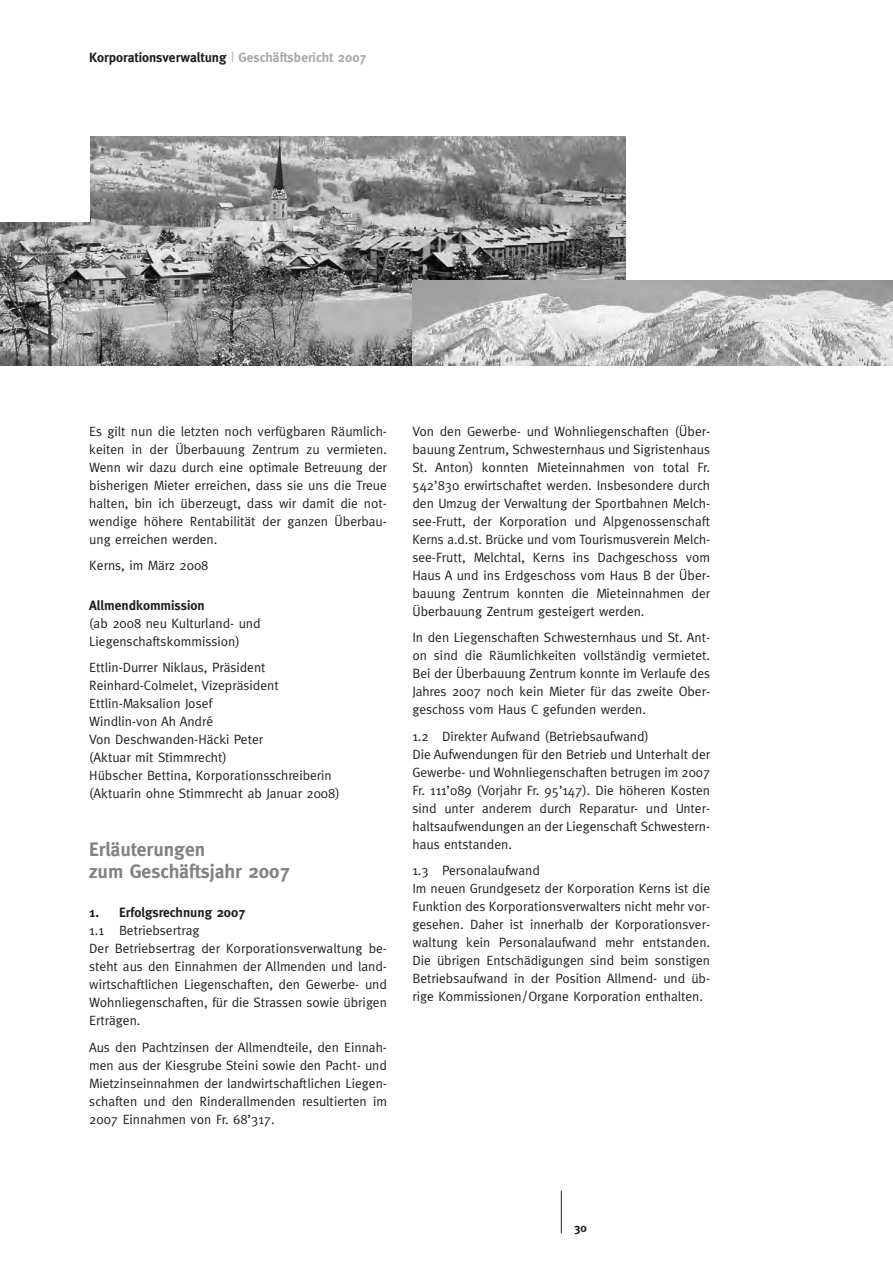
<style>
.page{position:relative;width:893px;height:1263px;background:#fff}
.page>*{position:absolute;margin:0;border:0;box-sizing:border-box;transform-origin:0 0}
.t1{font:700 19.5px/22.5px "Meta";color:#808285}
.t2{font:13.5px/18px "Meta";color:#231f20}
.t3{font:700 13.5px "Meta";color:#231f20}
.t4{font:700 12px "Meta";color:#231f20}
.s1{font-weight:400;color:#a7a9ac}
.s2{color:#a7a9ac}
</style>
<div class="page">
<img style="left:0;top:136px;width:625px;height:230px">
<div style="left:0;top:136px;width:89px;height:85px;background:#fff"></div>
<hr style="left:561px;top:1191px;width:1px;height:42px;background:#231f20">
<img style="left:412px;top:281px;width:481px;height:85px">
<p class="t3" style="left:89px;top:52px;width:279px">Korporationsverwaltung <span class="s1">|</span> <span class="s2">Geschäftsbericht 2007</span></p>
<p class="t2" style="left:89px;top:423px;width:299px;text-align:justify">Es gilt nun die letzten noch verfügbaren Räum lich - keiten in der Überbauung Zentrum zu vermieten.<br>Wenn wir dazu durch eine optimale Betreuung der bisherigen Mieter erreichen, dass sie uns die Treue halten, bin ich überzeugt, dass wir damit die not&shy;wendige höhere Rentabilität der ganzen Überbau&shy;ung erreichen werden.</p>
<p class="t2" style="left:89px;top:558px;width:121px">Kerns, im März 2008</p>
<p class="t3" style="left:89px;top:600px;width:117px">Allmendkommission</p>
<p class="t2" style="left:89px;top:615px;width:173px">(ab 2008 neu Kulturland- und<br>Liegenschafts kommis sion)</p>
<p class="t2" style="left:89px;top:659px;width:252px">Ettlin-Durrer Niklaus, Präsident<br>Reinhard-Colmelet, Vizepräsident<br>Ettlin-Maksalion Josef<br>Windlin-von Ah André<br>Von Deschwanden-Häcki Peter<br>(Aktuar mit Stimmrecht)<br>Hübscher Bettina, Korporationsschreiberin (Aktuarin ohne Stimmrecht ab Januar 2008)</p>
<h1 class="t1" style="left:89px;top:839px;width:202px">Erläuterungen<br>zum Geschäftsjahr 2007</h1>
<p class="t3" style="left:89px;top:907px;width:158px">1. Erfolgsrechnung 2007</p>
<p class="t2" style="left:89px;top:923px;width:299px">1.1 Betriebsertrag<br>Der Betriebsertrag der Korporationsverwaltung be&shy;steht aus den Einnahmen der Allmenden und land&shy;wirtschaftlichen Liegenschaften, den Gewerbe- und Wohnliegenschaften, für die Strassen sowie übrigen Erträgen.</p>
<p class="t2" style="left:89px;top:1039px;width:299px;text-align:justify">Aus den Pachtzinsen der Allmendteile, den Ein nah - men aus der Kiesgrube Steini sowie den Pacht- und Mietzinseinnahmen der landwirtschaftlichen Liegen - schaften und den Rinderallmenden resultierten im 2007 Einnahmen von Fr. 68’317.</p>
<p class="t2" style="left:412px;top:423px;width:299px;text-align:justify">Von den Gewerbe- und Wohnliegenschaften (Über&shy;bauung Zentrum, Schwesternhaus und Sigristenhaus St. Anton) konnten Mieteinnahmen von total Fr.<br>542’830 erwirtschaftet werden. Insbesondere durch den Umzug der Verwaltung der Sportbahnen Melch - see-Frutt, der Korporation und Alpgenossen schaft Kerns a.d.st. Brücke und vom Tourismusverein Melch - see-Frutt, Melchtal, Kerns ins Dachgeschoss vom Haus A und ins Erdgeschoss vom Haus B der Über&shy;bauung Zentrum konnten die Mieteinnahmen der Überbauung Zentrum gesteigert werden.</p>
<p class="t2" style="left:412px;top:630px;width:299px;text-align:justify">In den Liegenschaften Schwesternhaus und St. Ant - on sind die Räumlichkeiten vollständig vermietet.<br>Bei der Überbauung Zentrum konnte im Verlaufe des Jahres 2007 noch kein Mieter für das zweite Ober - geschoss vom Haus C gefunden werden.</p>
<p class="t2" style="left:412px;top:728px;width:299px">1.2 Direkter Aufwand (Betriebsaufwand)<br>Die Aufwendungen für den Betrieb und Unterhalt der Gewerbe- und Wohnliegenschaften betrugen im 2007<br>Fr. 111’089 (Vorjahr Fr. 95’147). Die höheren Kosten sind unter anderem durch Reparatur- und Unter - haltsaufwendungen an der Liegenschaft Schwestern - haus entstanden.</p>
<p class="t2" style="left:412px;top:863px;width:299px">1.3 Personalaufwand<br>Im neuen Grundgesetz der Korporation Kerns ist die Funktion des Korporationsverwalters nicht mehr vor&shy;gesehen. Daher ist innerhalb der Korporations ver - waltung kein Personalaufwand mehr entstanden.<br>Die übrigen Entschädigungen sind beim sonstigen Betriebsaufwand in der Position Allmend- und üb&shy;rige Kommissionen/Organe Korporation enthalten.</p>
<p class="t4" style="left:574px;top:1223px;width:14px">30</p>
</div>
